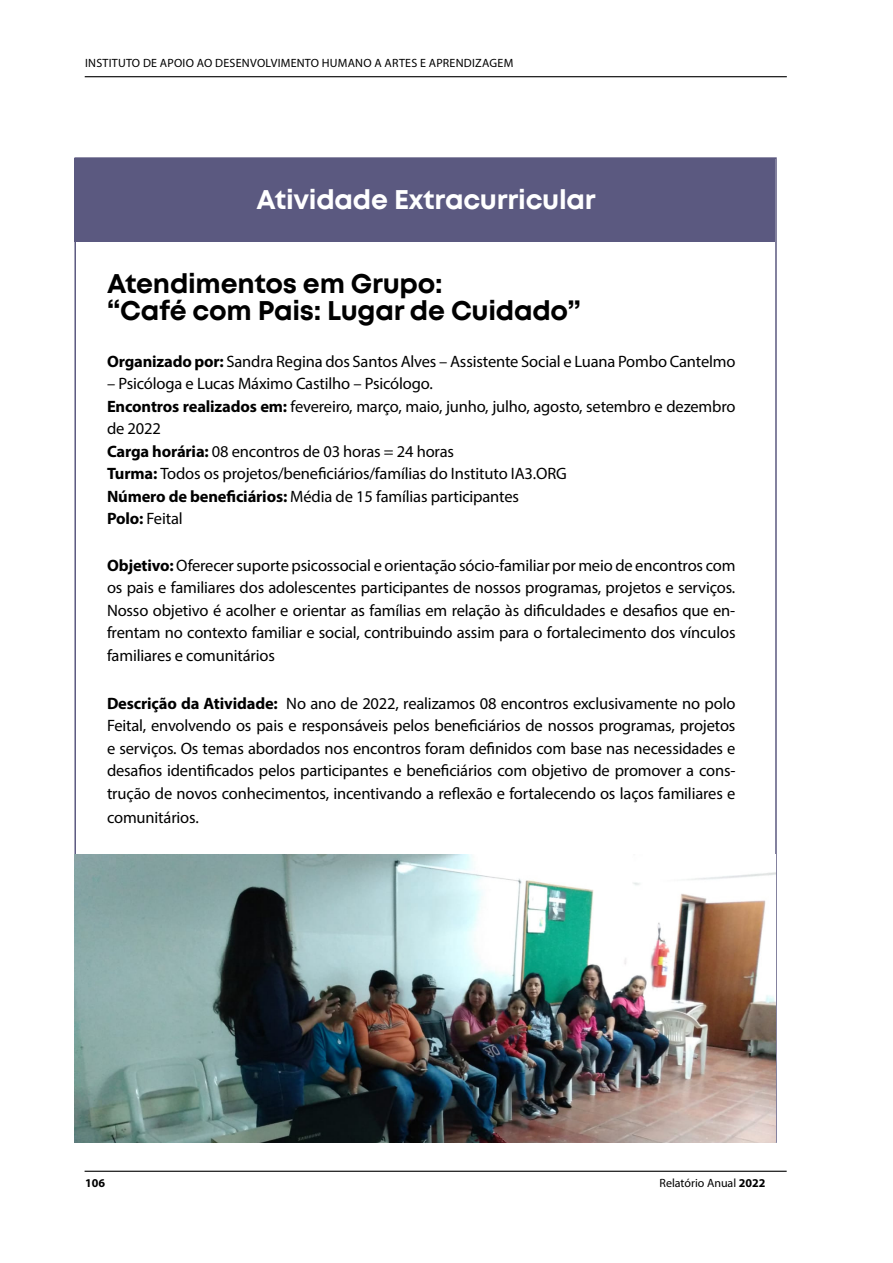
<style>
.page{position:relative;width:893px;height:1263px;background:#fff}
.page>*{position:absolute;margin:0;border:0;box-sizing:border-box;transform-origin:0 0}
.t1{font:700 27px/27px "Mont";letter-spacing:-.01em;color:#000}
.t2{font:700 27px "Mont";letter-spacing:-.01em;color:#fff}
.t3{font:16.5px/22.5px "Myriad Pro";letter-spacing:-.01em;color:#000;text-align:justify}
.t4{font:12px "Myriad Pro";letter-spacing:.02em;color:#000}
.t5{font:12px "Myriad Pro";color:#000}
.t6{font:700 12px "Myriad Pro";color:#000}
.s1{font-weight:700}
</style>
<div class="page">
<hr style="left:85px;top:76px;width:702px;height:1px;background:#000">
<hr style="left:85px;top:1171px;width:702px;height:1px;background:#000">
<div style="left:74px;top:157px;width:703px;height:986px;background:#fff;border:2px solid #5b5980"></div>
<div style="left:74px;top:158px;width:701px;height:83px;background:#5b5980"></div>
<img style="left:74px;top:854px;width:702px;height:289px">
<p class="t4" style="left:85px;top:55px;width:430px">INSTITUTO DE APOIO AO DESENVOLVIMENTO HUMANO A ARTES E APRENDIZAGEM</p>
<h1 class="t2" style="left:257px;top:182px;width:341px">Atividade Extracurricular</h1>
<h1 class="t1" style="left:107px;top:270px;width:475px">Atendimentos em Grupo:<br>“Café com Pais: Lugar de Cuidado”</h1>
<p class="t3" style="left:107px;top:350px;width:630px"><span class="s1">Organizado por:</span> Sandra Regina dos Santos Alves – Assistente Social e Luana Pombo Cantelmo</p>
<p class="t3" style="left:107px;top:372px;width:630px;text-align:left">– Psicóloga e Lucas Máximo Castilho – Psicólogo.<br><span class="s1">Encontros realizados em:</span> fevereiro, março, maio, junho, julho, agosto, setembro e dezembro de 2022<br><span class="s1">Carga horária:</span> 08 encontros de 03 horas = 24 horas<br><span class="s1">Turma:</span> Todos os projetos/beneficiários/famílias do Instituto IA3.ORG<br><span class="s1">Número de beneficiários:</span> Média de 15 famílias participantes<br><span class="s1">Polo:</span> Feital</p>
<p class="t3" style="left:107px;top:554px;width:630px"><span class="s1">Objetivo:</span> Oferecer suporte psicossocial e orientação sócio-familiar por meio de encontros com os pais e familiares dos adolescentes participantes de nossos programas, projetos e serviços.<br>Nosso objetivo é acolher e orientar as famílias em relação às dificuldades e desafios que en&shy;frentam no contexto familiar e social, contribuindo assim para o fortalecimento dos vínculos familiares e comunitários</p>
<p class="t3" style="left:107px;top:692px;width:630px"><span class="s1">Descrição da Atividade:</span> No ano de 2022, realizamos 08 encontros exclusivamente no polo Feital, envolvendo os pais e responsáveis pelos beneficiários de nossos programas, projetos e serviços. Os temas abordados nos encontros foram definidos com base nas necessidades e desafios identificados pelos participantes e beneficiários com objetivo de promover a cons&shy;trução de novos conhecimentos, incentivando a reflexão e fortalecendo os laços familiares e</p>
<p class="t3" style="left:107px;top:806px;width:93px">comunitários.</p>
<p class="t6" style="left:85px;top:1175px;width:21px">106</p>
<p class="t5" style="left:659px;top:1175px;width:107px">Relatório Anual <span class="s1">2022</span></p>
</div>
